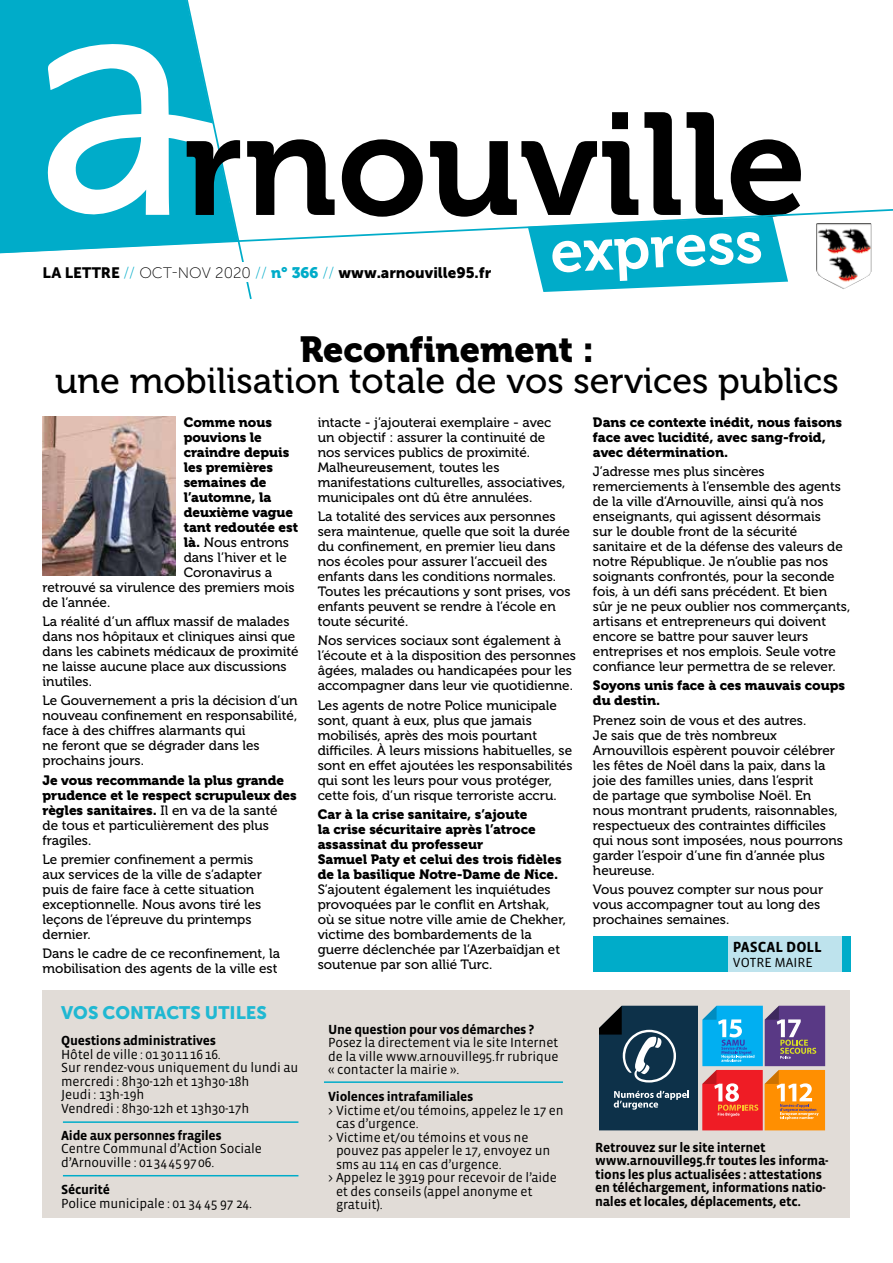
<style>
.page{position:relative;width:893px;height:1263px;background:#fff}
.page>*{position:absolute;margin:0;border:0;box-sizing:border-box;transform-origin:0 0}
.t1{font:36px "Museo 500";color:#000}
.t2{font:36px "Museo 900";color:#000}
.t3{font:18px "Museo Sans 900";color:#20b8d2}
.t4{font:15.15px "Museo Sans 900";color:#000}
.t5{font:700 15px "Vista Sans";color:#000}
.t6{font:13.5px/15px "Museo 500";color:#000}
.t7{font:13.5px/13.5px "Vista Sans";letter-spacing:-.01em;color:#000}
.t8{font:13.5px/15px "Museo 900";color:#000}
.t9{font:700 13.5px/13.5px "Vista Sans";letter-spacing:-.02em;color:#000}
.s1{font-size:15px}
.s2{font-family:"Museo Sans 100";color:#00acc9}
.s3{font-family:"Museo Sans 100"}
.s4{font-family:"Museo 900";color:#00acc9}
.s5{font-family:"Museo 900"}
.s6{font-family:"Museo 500"}
</style>
<div class="page">
<div style="left:593px;top:936px;width:257px;height:36px;background:#00acc9"></div>
<img style="left:43px;top:417px;width:132px;height:158px">
<div style="left:729px;top:936px;width:113px;height:36px;background:#bee3ed"></div>
<svg style="left:0;top:0;width:893px;height:300px"></svg>
<img style="left:816px;top:223px;width:55px;height:66px">
<div style="left:43px;top:991px;width:807px;height:227px;background:#e1dcd7"></div>
<hr style="left:63px;top:1121px;width:235px;height:2px;background:#00acc9">
<hr style="left:63px;top:1175px;width:235px;height:1px;background:#00acc9">
<hr style="left:324px;top:1081px;width:239px;height:2px;background:#00acc9">
<svg style="left:600px;top:1006px;width:225px;height:124px;background:#6a646d"></svg>
<p class="t4" style="left:43px;top:264px;width:450px"><span class="s1">LA LETTRE</span> <span class="s2">//</span> <span class="s3">OCT-NOV 2020</span> <span class="s2">//</span> <span class="s4">n° 366</span> <span class="s2">//</span> www.arnouville95.fr</p>
<h1 class="t2" style="left:300px;top:329px;width:296px">Reconfinement :</h1>
<h1 class="t1" style="left:55px;top:361px;width:785px">une mobilisation totale de vos services publics</h1>
<p class="t8" style="left:184px;top:415px;width:116px">Comme nous pouvions le craindre depuis les premières semaines de l’automne, la deuxième vague tant redoutée est</p>
<p class="t6" style="left:184px;top:535px;width:107px"><span class="s5">là.</span> Nous entrons</p>
<p class="t6" style="left:184px;top:550px;width:105px">dans l’hiver et le</p>
<p class="t6" style="left:184px;top:565px;width:90px">Coronavirus a</p>
<p class="t6" style="left:43px;top:580px;width:254px">retrouvé sa virulence des premiers mois</p>
<p class="t6" style="left:43px;top:595px;width:69px">de l’année.</p>
<p class="t6" style="left:43px;top:614px;width:258px">La réalité d’un afflux massif de malades dans nos hôpitaux et cliniques ainsi que dans les cabinets médicaux de proximité ne laisse aucune place aux discussions inutiles.</p>
<p class="t6" style="left:43px;top:693px;width:257px">Le Gouvernement a pris la décision d’un nouveau confinement en responsabilité, face à des chiffres alarmants qui<br>ne feront que se dégrader dans les prochains jours.</p>
<p class="t8" style="left:43px;top:772px;width:256px">Je vous recommande la plus grande prudence et le respect scrupuleux des règles sanitaires. <span class="s6">Il en va de la santé</span></p>
<p class="t6" style="left:43px;top:818px;width:228px">de tous et particulièrement des plus fragiles.</p>
<p class="t6" style="left:43px;top:852px;width:221px">Le premier confinement a permis aux services de la ville de s’adapter puis de faire face à cette situation exceptionnelle. Nous avons tiré les leçons de l’épreuve du printemps dernier.</p>
<p class="t6" style="left:43px;top:946px;width:239px">Dans le cadre de ce reconfinement, la mobilisation des agents de la ville est</p>
<h2 class="t3" style="left:61px;top:1002px;width:207px">VOS CONTACTS UTILES</h2>
<p class="t9" style="left:61px;top:1034px;width:156px">Questions administratives</p>
<p class="t7" style="left:61px;top:1048px;width:239px">Hôtel de ville : 0130111616.<br>Sur rendez-vous uniquement du lundi au mercredi : 8h30-12h et 13h30-18h<br>Jeudi : 13h-19h<br>Vendredi : 8h30-12h et 13h30-17h</p>
<p class="t9" style="left:61px;top:1129px;width:162px">Aide aux personnes fragiles</p>
<p class="t7" style="left:61px;top:1142px;width:202px">Centre Communal d’Action Sociale d’Arnouville : 0134459706.</p>
<p class="t9" style="left:61px;top:1183px;width:50px">Sécurité</p>
<p class="t7" style="left:61px;top:1196px;width:192px">Police municipale : 01 34 45 97 24.</p>
<p class="t6" style="left:318px;top:415px;width:249px">intacte - j’ajouterai exemplaire - avec un objectif : assurer la continuité de nos services publics de proximité.<br>Malheureusement, toutes les manifestations culturelles, associatives, municipales ont dû être annulées.</p>
<p class="t6" style="left:318px;top:509px;width:254px">La totalité des services aux personnes sera maintenue, quelle que soit la durée du confinement, en premier lieu dans nos écoles pour assurer l’accueil des enfants dans les conditions normales.<br>Toutes les précautions y sont prises, vos enfants peuvent se rendre à l’école en toute sécurité.</p>
<p class="t6" style="left:318px;top:633px;width:260px">Nos services sociaux sont également à l’écoute et à la disposition des personnes âgées, malades ou handicapées pour les accompagner dans leur vie quotidienne.</p>
<p class="t6" style="left:318px;top:698px;width:256px">Les agents de notre Police municipale sont, quant à eux, plus que jamais mobilisés, après des mois pourtant difficiles. À leurs missions habituelles, se sont en effet ajoutées les responsabilités qui sont les leurs pour vous protéger, cette fois, d’un risque terroriste accru.</p>
<p class="t8" style="left:318px;top:807px;width:245px">Car à la crise sanitaire, s’ajoute<br>la crise sécuritaire après l’atroce assassinat du professeur<br>Samuel Paty et celui des trois fidèles de la basilique Notre-Dame de Nice.</p>
<p class="t6" style="left:318px;top:882px;width:250px">S’ajoutent également les inquiétudes provoquées par le conflit en Artshak, où se situe notre ville amie de Chekher, victime des bombardements de la guerre déclenchée par l’Azerbaïdjan et soutenue par son allié Turc.</p>
<p class="t8" style="left:593px;top:415px;width:251px">Dans ce contexte inédit, nous faisons face avec lucidité, avec sang-froid, avec détermination.</p>
<p class="t6" style="left:593px;top:464px;width:259px">J’adresse mes plus sincères remerciements à l’ensemble des agents de la ville d’Arnouville, ainsi qu’à nos enseignants, qui agissent désormais<br>sur le double front de la sécurité sanitaire et de la défense des valeurs de notre République. Je n’oublie pas nos soignants confrontés, pour la seconde fois, à un défi sans précédent. Et bien<br>sûr je ne peux oublier nos commerçants, artisans et entrepreneurs qui doivent encore se battre pour sauver leurs entreprises et nos emplois. Seule votre confiance leur permettra de se relever.</p>
<p class="t8" style="left:593px;top:678px;width:254px">Soyons unis face à ces mauvais coups du destin.</p>
<p class="t6" style="left:593px;top:713px;width:251px">Prenez soin de vous et des autres.<br>Je sais que de très nombreux Arnouvillois espèrent pouvoir célébrer les fêtes de Noël dans la paix, dans la joie des familles unies, dans l’esprit<br>de partage que symbolise Noël. En nous montrant prudents, raisonnables, respectueux des contraintes difficiles qui nous sont imposées, nous pourrons garder l’espoir d’une fin d’année plus heureuse.</p>
<p class="t6" style="left:593px;top:882px;width:232px">Vous pouvez compter sur nous pour vous accompagner tout au long des prochaines semaines.</p>
<p class="t5" style="left:733px;top:939px;width:90px">PASCAL DOLL</p>
<p class="t7" style="left:733px;top:956px;width:82px">VOTRE MAIRE</p>
<p class="t9" style="left:328px;top:1022px;width:207px">Une question pour vos démarches ?</p>
<p class="t7" style="left:328px;top:1036px;width:232px;text-align:justify">Posez la directement via le site Internet de la ville www.arnouville95.fr rubrique « contacter la mairie ».</p>
<p class="t9" style="left:328px;top:1090px;width:147px">Violences intrafamiliales</p>
<p class="t7" style="left:328px;top:1103px;width:237px">&gt; Victime et/ou témoins, appelez le 17 en</p>
<p class="t7" style="left:336px;top:1117px;width:84px">cas d’urgence.</p>
<p class="t7" style="left:328px;top:1130px;width:202px">&gt; Victime et/ou témoins et vous ne</p>
<p class="t7" style="left:336px;top:1144px;width:216px">pouvez pas appeler le 17, envoyez un</p>
<p class="t7" style="left:336px;top:1157px;width:167px">sms au 114 en cas d’urgence.</p>
<p class="t7" style="left:328px;top:1171px;width:230px">&gt; Appelez le 3919 pour recevoir de l’aide</p>
<p class="t7" style="left:336px;top:1184px;width:198px">et des conseils (appel anonyme et</p>
<p class="t7" style="left:336px;top:1198px;width:48px">gratuit).</p>
<p class="t9" style="left:595px;top:1141px;width:235px">Retrouvez sur le site internet www.arnouville95.fr toutes les informa&shy;tions les plus actualisées : attestations en téléchargement, informations natio&shy;nales et locales, déplacements, etc.</p>
</div>
